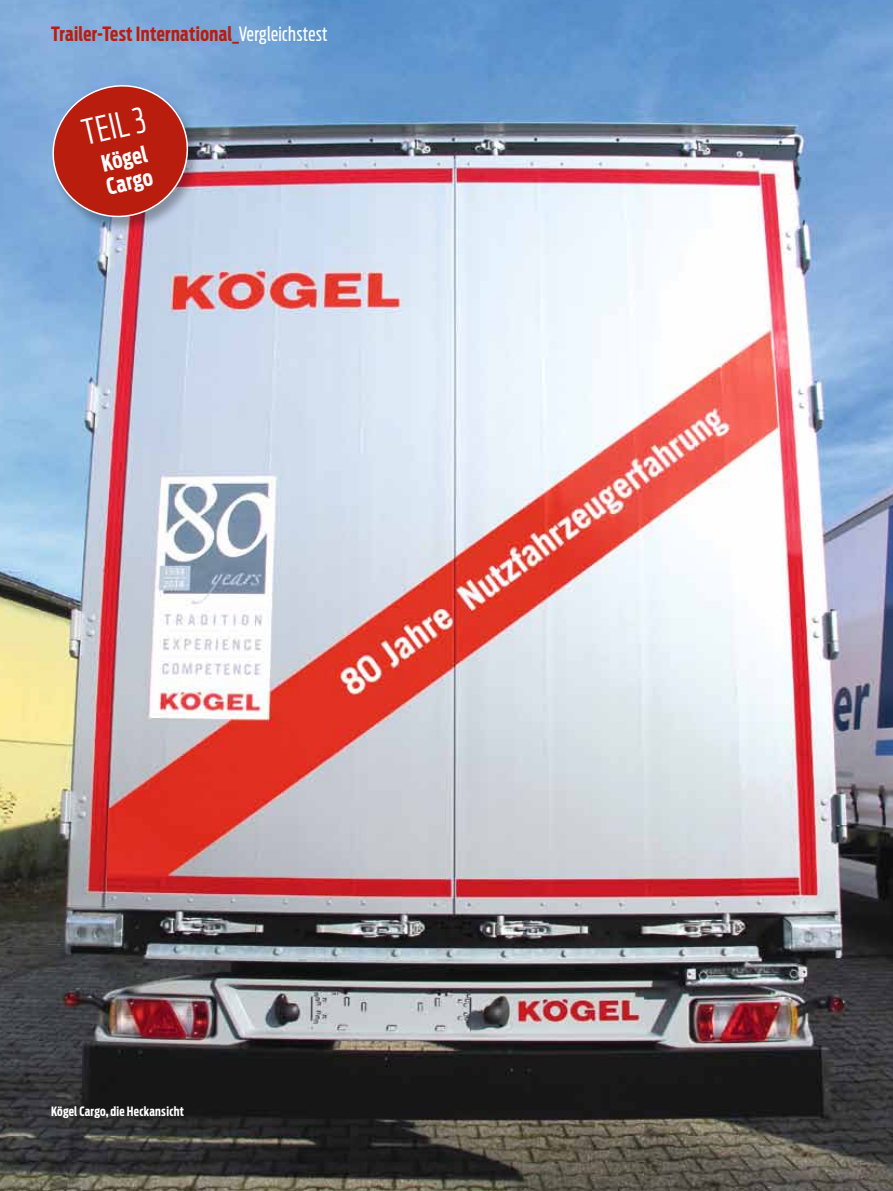
<style>
.page{position:relative;width:893px;height:1191px;background:#fff}
.page>*{position:absolute;margin:0;border:0;box-sizing:border-box;transform-origin:0 0}
.t1{font:300 34.65px "Antenna Extra Cond";color:#fff}
.t2{font:700 22.5px/23.4px "Antenna Extra Cond";color:#fff}
.t3{font:700 19.5px "Antenna Extra Cond";letter-spacing:.02em;color:#b91d0e}
.t4{font:700 12.75px "Antenna Extra Cond";letter-spacing:.02em;color:#fff}
.s1{font-weight:400;color:#fff}
</style>
<div class="page">
<img style="left:0;top:0;width:893px;height:1191px">
<div style="left:50px;top:86px;width:152px;height:148px;background:#000;opacity:.3"></div>
<svg style="left:44px;top:77px;width:153px;height:149px;background:#a8565b"></svg>
<p class="t3" style="left:51px;top:22px;width:278px">Trailer-Test International_<span class="s1">Vergleichstest</span></p>
<h1 class="t1" style="left:79px;top:113px;width:65px;rotate:-13deg">Teil 3</h1>
<p class="t2" style="left:99px;top:153px;width:48px;rotate:-13deg">Kögel<br>Cargo</p>
<p class="t4" style="left:51px;top:1103px;width:135px">Kögel Cargo, die Heckansicht</p>
</div>
